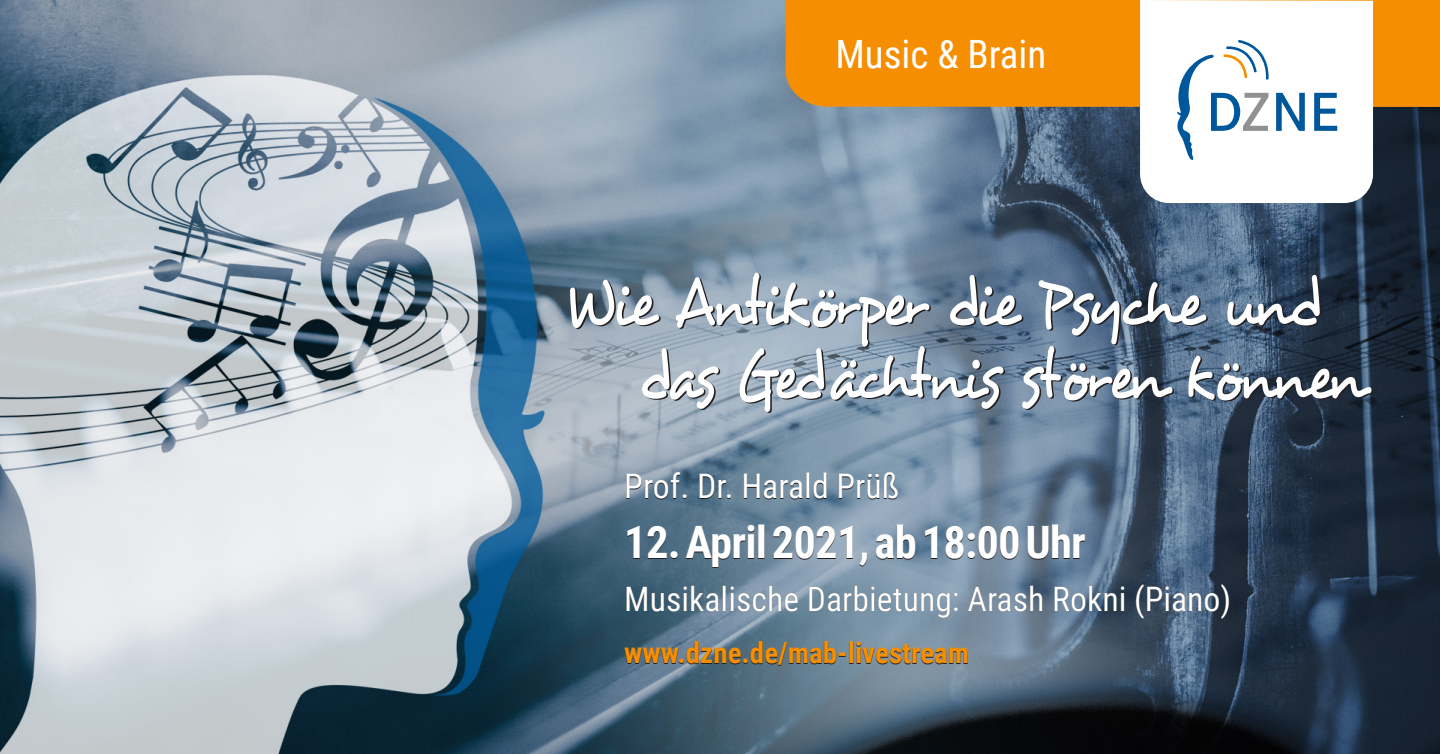
<style>
.page{position:relative;width:1440px;height:754px;background:#fff}
.page>*{position:absolute;margin:0;border:0;box-sizing:border-box;transform-origin:0 0}
.t1{font:68.47px "Desyrel";letter-spacing:-.06em;color:#fff;scale:.82 1}
.t2{font:700 44.62px "Roboto Condensed";letter-spacing:-.02em;color:#fff}
.t3{font:39px "Roboto Condensed";color:#fff}
.t4{font:33.75px "Roboto Condensed";color:#fff}
.t5{font:700 28.95px "Roboto Condensed";color:#f58f01}
</style>
<div class="page">
<img style="left:0;top:0;width:1440px;height:754px">
<div style="left:786px;top:0;width:654px;height:107px;background:#f58f01"></div>
<svg style="left:1140px;top:0;width:233px;height:203px"></svg>
<svg style="left:1276px;top:93px;width:29px;height:38px"></svg>
<svg style="left:1314px;top:93px;width:23px;height:38px"></svg>
<svg style="left:1177px;top:40px;width:92px;height:120px"></svg>
<p class="t3" style="left:835px;top:27px;width:212px">Music &amp; Brain</p>
<h1 class="t1" style="left:564px;top:260px;width:926px">Wie Antikörper die Psyche und</h1>
<h1 class="t1" style="left:638px;top:334px;width:886px">das Gedächtnis stören können</h1>
<p class="t4" style="left:624px;top:462px;width:277px">Prof. Dr. Harald Prüß</p>
<h2 class="t2" style="left:624px;top:511px;width:463px">12. April 2021, ab 18:00 Uhr</h2>
<p class="t4" style="left:624px;top:575px;width:608px">Musikalische Darbietung: Arash Rokni (Piano)</p>
<p class="t5" style="left:624px;top:633px;width:346px">www.dzne.de/mab-livestream</p>
</div>
